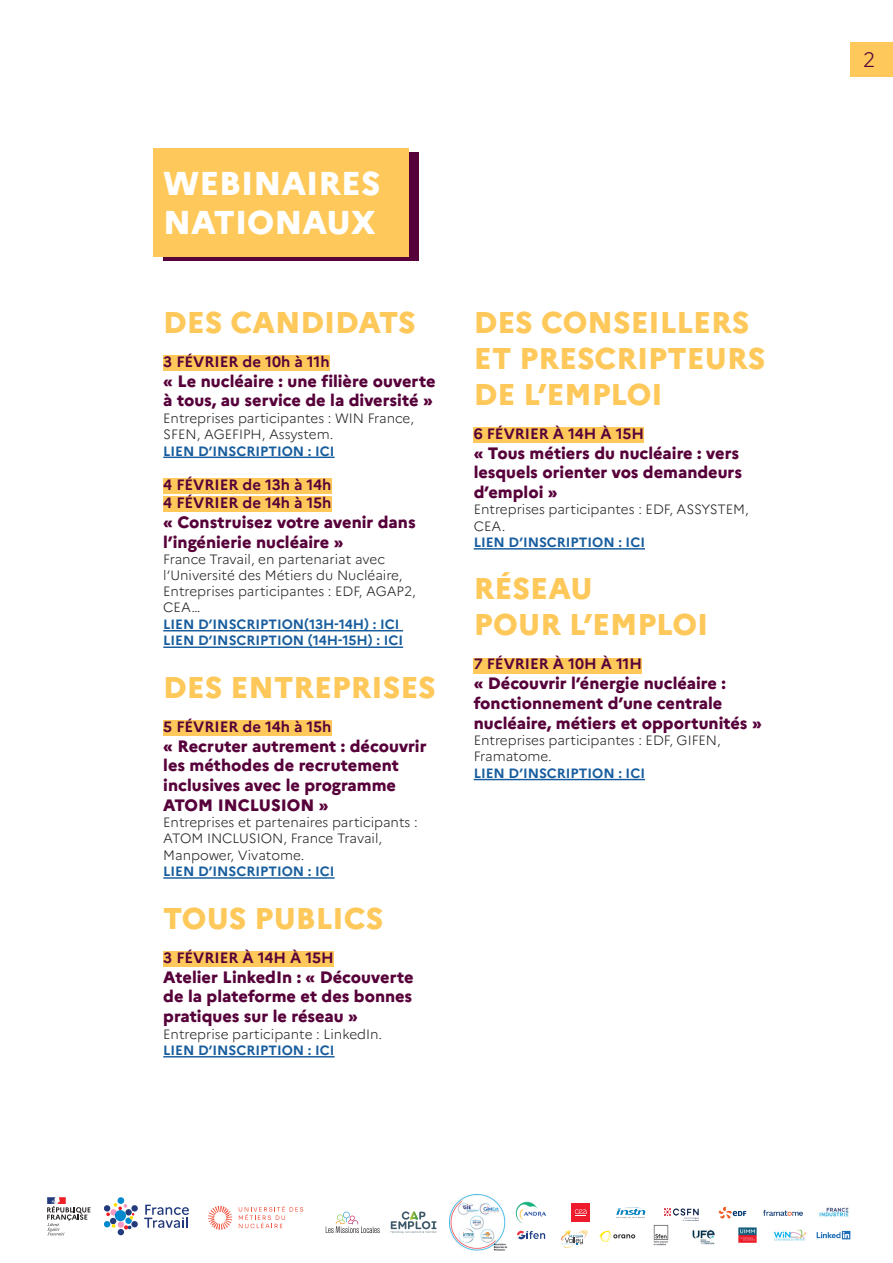
<style>
.page{position:relative;width:893px;height:1263px;background:#fff}
.page>*{position:absolute;margin:0;border:0;box-sizing:border-box;transform-origin:0 0}
.t1{font:800 33px/39.6px "Marianne";color:#fff}
.t2{font:800 30px/36px "Marianne";color:#fec95a}
.t3{font:300 20.7px "Marianne";color:#57013a}
.t4{font:800 16.5px/19.8px "Marianne";color:#57013a}
.t5{font:700 15px/18px "Marianne";color:#57013a}
.t6{font:300 13.5px/16.2px "Marianne";color:#231f20}
.t7{font:700 13.5px/16.5px "Marianne";color:#175d9e}
</style>
<div class="page">
<img style="left:450px;top:1194px;width:73px;height:56px">
<div style="left:571px;top:1203px;width:19px;height:19px;background:#ee1b2d"></div>
<svg style="left:575px;top:1209px;width:12px;height:7px"></svg>
<img style="left:665px;top:1209px;width:34px;height:11px">
<svg style="left:719px;top:1207px;width:27px;height:11px"></svg>
<img style="left:763px;top:1209px;width:40px;height:7px">
<img style="left:819px;top:1207px;width:30px;height:10px">
<img style="left:693px;top:1230px;width:22px;height:14px">
<img style="left:653px;top:1224px;width:16px;height:22px">
<img style="left:738px;top:1227px;width:19px;height:16px">
<img style="left:513px;top:1198px;width:34px;height:25px">
<svg style="left:600px;top:1231px;width:35px;height:11px"></svg>
<img style="left:774px;top:1229px;width:33px;height:12px">
<svg style="left:561px;top:1229px;width:27px;height:19px"></svg>
<svg style="left:517px;top:1231px;width:28px;height:8px"></svg>
<img style="left:616px;top:1207px;width:30px;height:12px">
<svg style="left:239px;top:1206px;width:64px;height:22px"></svg>
<svg style="left:208px;top:1206px;width:24px;height:24px"></svg>
<div style="left:131px;top:1221px;width:7px;height:6px;background:#233b7d;border-radius:50%"></div>
<div style="left:131px;top:1205px;width:7px;height:6px;background:#233b7d;border-radius:50%"></div>
<div style="left:118px;top:1197px;width:6px;height:7px;background:#0089cf;border-radius:50%"></div>
<svg style="left:104px;top:1203px;width:30px;height:32px"></svg>
<div style="left:115px;top:1210px;width:11px;height:11px;background:#0089cf;border-radius:50%"></div>
<svg style="left:144px;top:1204px;width:45px;height:24px"></svg>
<svg style="left:47px;top:1197px;width:44px;height:38px"></svg>
<img style="left:816px;top:1230px;width:35px;height:10px">
<svg style="left:391px;top:1211px;width:45px;height:22px"></svg>
<svg style="left:326px;top:1212px;width:54px;height:21px"></svg>
<div style="left:850px;top:43px;width:43px;height:34px;background:#fec95a"></div>
<img style="left:459px;top:1227px;width:16px;height:16px">
<svg style="left:163px;top:152px;width:255px;height:108px;background:#73223f"></svg>
<div style="left:153px;top:148px;width:255px;height:108px;background:#fec95a"></div>
<div style="left:163px;top:355px;width:167px;height:15px;background:#fec95a"></div>
<hr style="left:163px;top:457px;width:172px;height:1px;background:#175d9e">
<div style="left:163px;top:479px;width:168px;height:15px;background:#fec95a"></div>
<div style="left:163px;top:497px;width:168px;height:15px;background:#fec95a"></div>
<hr style="left:163px;top:630px;width:240px;height:1px;background:#175d9e">
<hr style="left:163px;top:646px;width:240px;height:2px;background:#175d9e">
<div style="left:163px;top:721px;width:168px;height:15px;background:#fec95a"></div>
<hr style="left:163px;top:877px;width:172px;height:2px;background:#175d9e">
<div style="left:163px;top:952px;width:171px;height:15px;background:#fec95a"></div>
<hr style="left:163px;top:1056px;width:172px;height:1px;background:#175d9e">
<div style="left:474px;top:427px;width:170px;height:15px;background:#fec95a"></div>
<hr style="left:474px;top:548px;width:171px;height:1px;background:#175d9e">
<div style="left:474px;top:658px;width:168px;height:15px;background:#fec95a"></div>
<hr style="left:474px;top:779px;width:171px;height:1px;background:#175d9e">
<h1 class="t1" style="left:163px;top:161px;width:219px">WEBINAIRES<br>NATIONAUX</h1>
<h2 class="t2" style="left:163px;top:301px;width:254px">DES CANDIDATS</h2>
<p class="t5" style="left:163px;top:351px;width:168px">3 FÉVRIER de 10h à 11h</p>
<p class="t4" style="left:163px;top:369px;width:274px">« Le nucléaire : une filière ouverte à tous, au service de la diversité »</p>
<p class="t6" style="left:163px;top:408px;width:252px">Entreprises participantes : WIN France,<br>SFEN, AGEFIPH, Assystem.</p>
<p class="t7" style="left:163px;top:441px;width:173px">LIEN D’INSCRIPTION : ICI</p>
<p class="t5" style="left:163px;top:474px;width:170px">4 FÉVRIER de 13h à 14h<br>4 FÉVRIER de 14h à 15h</p>
<p class="t4" style="left:163px;top:511px;width:254px">« Construisez votre avenir dans l’ingénierie nucléaire »</p>
<p class="t6" style="left:163px;top:550px;width:254px">France Travail, en partenariat avec l’Université des Métiers du Nucléaire,<br>Entreprises participantes : EDF, AGAP2,<br>CEA…</p>
<p class="t7" style="left:163px;top:615px;width:241px">LIEN D’INSCRIPTION(13H-14H) : ICI<br>LIEN D’INSCRIPTION (14H-15H) : ICI</p>
<h2 class="t2" style="left:163px;top:666px;width:274px">DES ENTREPRISES</h2>
<p class="t5" style="left:163px;top:716px;width:170px">5 FÉVRIER de 14h à 15h</p>
<p class="t4" style="left:163px;top:734px;width:265px">« Recruter autrement : découvrir les méthodes de recrutement inclusives avec le programme<br>ATOM INCLUSION »</p>
<p class="t6" style="left:163px;top:813px;width:256px">Entreprises et partenaires participants :<br>ATOM INCLUSION, France Travail,<br>Manpower, Vivatome.</p>
<p class="t7" style="left:163px;top:862px;width:173px">LIEN D’INSCRIPTION : ICI</p>
<h2 class="t2" style="left:163px;top:897px;width:222px">TOUS PUBLICS</h2>
<p class="t5" style="left:163px;top:947px;width:172px">3 FÉVRIER À 14H À 15H</p>
<p class="t4" style="left:163px;top:965px;width:252px;text-align:justify">Atelier LinkedIn : « Découverte de la plateforme et des bonnes pratiques sur le réseau »</p>
<p class="t6" style="left:163px;top:1024px;width:220px">Entreprise participante : LinkedIn.</p>
<p class="t7" style="left:163px;top:1041px;width:173px">LIEN D’INSCRIPTION : ICI</p>
<h2 class="t2" style="left:474px;top:301px;width:293px">DES CONSEILLERS<br>ET PRESCRIPTEURS<br>DE L’EMPLOI</h2>
<p class="t5" style="left:474px;top:423px;width:172px">6 FÉVRIER À 14H À 15H</p>
<p class="t4" style="left:474px;top:441px;width:270px">« Tous métiers du nucléaire : vers lesquels orienter vos demandeurs d’emploi »</p>
<p class="t6" style="left:474px;top:500px;width:277px">Entreprises participantes : EDF, ASSYSTEM,<br>CEA.</p>
<p class="t7" style="left:474px;top:533px;width:173px">LIEN D’INSCRIPTION : ICI</p>
<h2 class="t2" style="left:474px;top:568px;width:236px">RÉSEAU<br>POUR L’EMPLOI</h2>
<p class="t5" style="left:474px;top:654px;width:170px">7 FÉVRIER À 10H À 11H</p>
<p class="t4" style="left:474px;top:672px;width:290px">« Découvrir l’énergie nucléaire : fonctionnement d’une centrale nucléaire, métiers et opportunités »</p>
<p class="t6" style="left:474px;top:731px;width:249px">Entreprises participantes : EDF, GIFEN,<br>Framatome.</p>
<p class="t7" style="left:474px;top:764px;width:173px">LIEN D’INSCRIPTION : ICI</p>
<p class="t3" style="left:863px;top:44px;width:14px">2</p>
</div>
